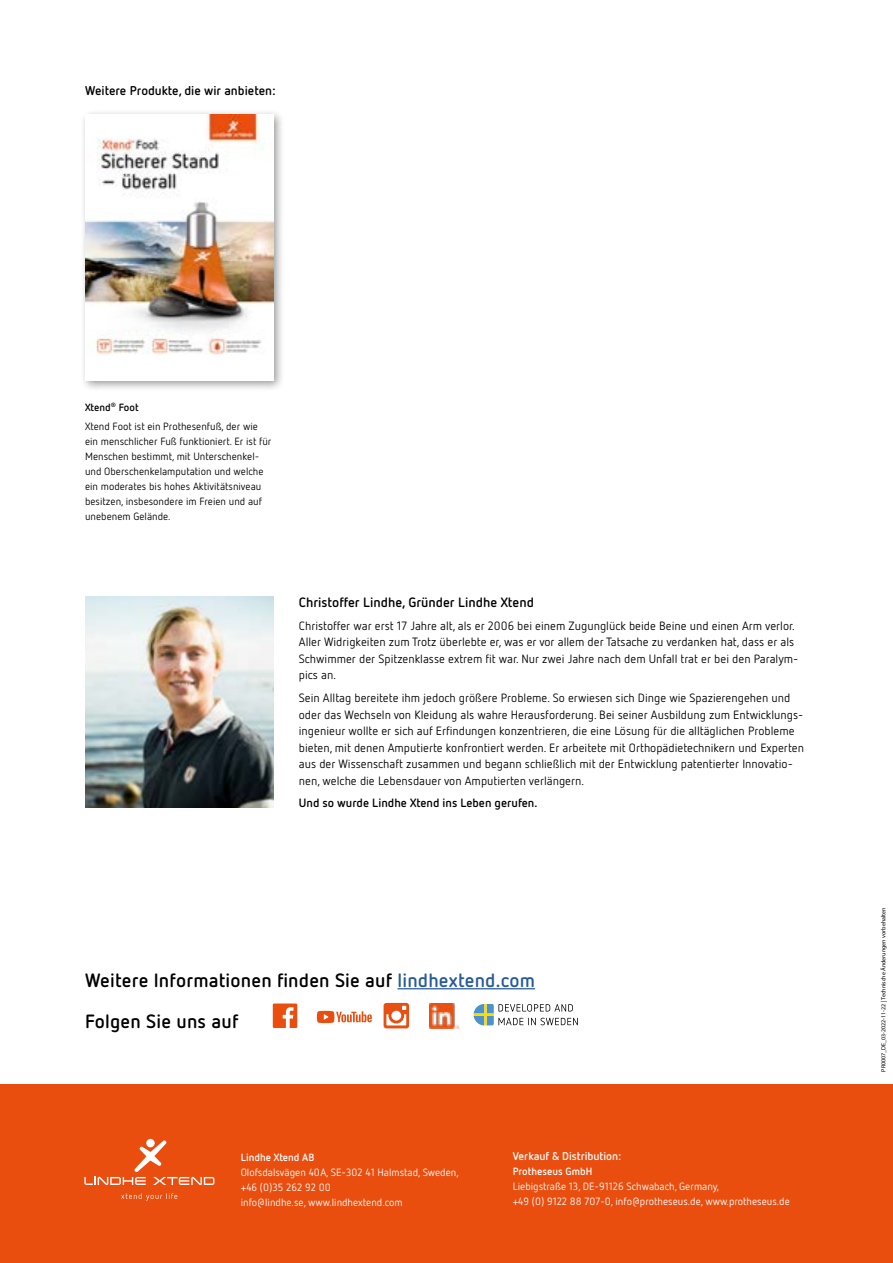
<style>
.page{position:relative;width:893px;height:1263px;background:#fff}
.page>*{position:absolute;margin:0;border:0;box-sizing:border-box;transform-origin:0 0}
.t1{font:700 19.2px/41.2px "Netto OT";letter-spacing:.01em;color:#000}
.t2{font:700 13.5px "Netto OT";color:#000}
.t3{font:700 12.75px "Netto OT";color:#000}
.t4{font:12px/16.5px "Netto OT";color:#000}
.t5{font:700 12px "Netto OT";color:#000}
.t6{font:700 11.25px "Netto OT";color:#fff}
.t7{font:10.5px/15px "Netto OT";color:#000}
.t8{font:10.5px/15px "Netto OT";color:#fff}
.t9{font:700 10.5px "Netto OT";color:#fff}
.t10{font:6px "Myriad Pro";color:#000}
.s1{font-weight:700}
.s2{color:#275b9b}
</style>
<div class="page">
<img style="left:85px;top:596px;width:188px;height:211px">
<div style="left:80px;top:110px;width:204px;height:282px;background:#000;opacity:.4"></div>
<img style="left:85px;top:115px;width:188px;height:266px">
<div style="left:0;top:1084px;width:893px;height:179px;background:#e94e0f"></div>
<svg style="left:84px;top:1140px;width:130px;height:45px"></svg>
<svg style="left:121px;top:1193px;width:56px;height:8px"></svg>
<div style="left:273px;top:1003px;width:24px;height:25px;background:#e94e0f"></div>
<svg style="left:283px;top:1007px;width:10px;height:21px"></svg>
<svg style="left:384px;top:1003px;width:25px;height:25px"></svg>
<svg style="left:317px;top:1011px;width:55px;height:12px"></svg>
<img style="left:429px;top:1003px;width:30px;height:25px">
<svg style="left:474px;top:1004px;width:104px;height:21px"></svg>
<hr style="left:397px;top:988px;width:138px;height:1px;background:#275b9b">
<p class="t3" style="left:85px;top:82px;width:192px">Weitere Produkte, die wir anbieten:</p>
<p class="t7" style="left:85px;top:397px;width:174px;line-height:19.2px"><span class="s1">Xtend</span><sup>®</sup> <span class="s1">Foot<br></span>Xtend Foot ist ein Prothesenfuß, der wie</p>
<p class="t7" style="left:85px;top:434px;width:188px">ein menschlicher Fuß funktioniert. Er ist für Menschen bestimmt, mit Unterschenkel&shy;und Oberschenkelamputation und welche ein moderates bis hohes Aktivitätsniveau besitzen, insbesondere im Freien und auf unebenem Gelände.</p>
<p class="t2" style="left:299px;top:593px;width:237px">Christoffer Lindhe, Gründer Lindhe Xtend</p>
<p class="t4" style="left:299px;top:617px;width:501px">Christoffer war erst 17 Jahre alt, als er 2006 bei einem Zugunglück beide Beine und einen Arm verlor.<br>Aller Widrigkeiten zum Trotz überlebte er, was er vor allem der Tatsache zu verdanken hat, dass er als Schwimmer der Spitzenklasse extrem fit war. Nur zwei Jahre nach dem Unfall trat er bei den Paralym&shy;pics an.</p>
<p class="t4" style="left:299px;top:689px;width:507px">Sein Alltag bereitete ihm jedoch größere Probleme. So erwiesen sich Dinge wie Spazierengehen und oder das Wechseln von Kleidung als wahre Herausforderung. Bei seiner Ausbildung zum Entwicklungs&shy;ingenieur wollte er sich auf Erfindungen konzentrieren, die eine Lösung für die alltäglichen Probleme bieten, mit denen Amputierte konfrontiert werden. Er arbeitete mit Orthopädietechnikern und Experten aus der Wissenschaft zusammen und begann schließlich mit der Entwicklung patentierter Innovatio&shy;nen, welche die Lebensdauer von Amputierten verlängern.</p>
<p class="t5" style="left:299px;top:796px;width:240px">Und so wurde Lindhe Xtend ins Leben gerufen.</p>
<h1 class="t1" style="left:85px;top:959px;width:452px">Weitere Informationen finden Sie auf <span class="s2">lindhextend.com<br></span>Folgen Sie uns auf</h1>
<p class="t9" style="left:241px;top:1150px;width:75px">Lindhe Xtend AB</p>
<p class="t8" style="left:241px;top:1164px;width:219px">Olofsdalsvägen 40A, SE-302 41 Halmstad, Sweden, +46 (0)35 262 92 00<br>info@lindhe.se, www.lindhextend.com</p>
<p class="t6" style="left:513px;top:1149px;width:110px">Verkauf &amp; Distribution:</p>
<p class="t9" style="left:513px;top:1164px;width:81px">Protheseus GmbH</p>
<p class="t8" style="left:513px;top:1178px;width:279px">Liebigstraße 13, DE-91126 Schwabach, Germany,<br>+49 (0) 9122 88 707-0, info@protheseus.de, www.protheseus.de</p>
<p class="t10" style="left:880px;top:1071px;width:166px;rotate:-90deg">PR0007_DE_03-2022-11-22 | Technische Änderungen vorbehalten</p>
</div>
